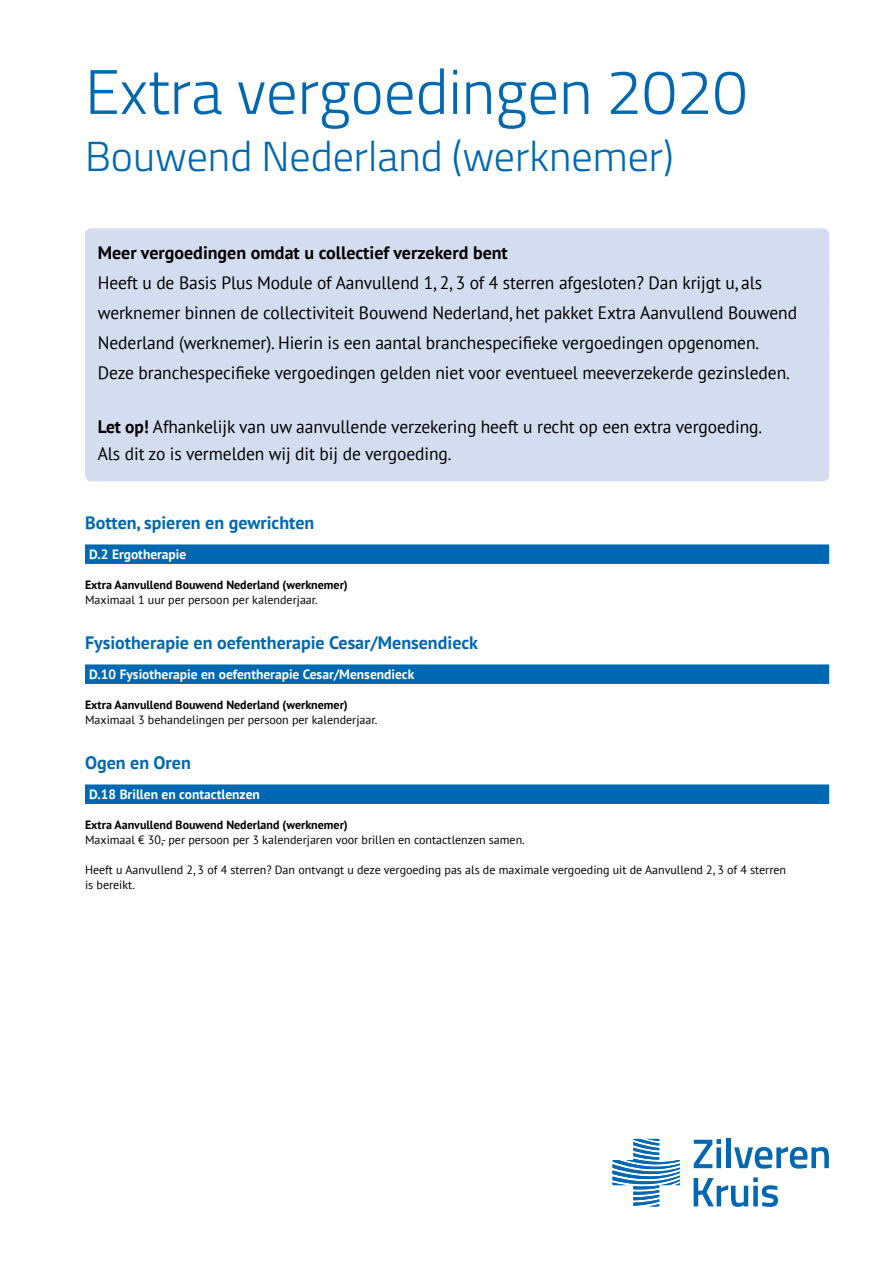
<style>
.page{position:relative;width:893px;height:1263px;background:#fff}
.page>*{position:absolute;margin:0;border:0;box-sizing:border-box;transform-origin:0 0}
.t1{font:300 63px "Titillium Web";color:#0068b0}
.t2{font:300 42px "Titillium Web";color:#0068b0}
.t3{font:18px/30px "PT Sans";letter-spacing:-.005em;color:#000}
.t4{font:700 18px "PT Sans";color:#0068b0}
.t5{font:700 18px "PT Sans";color:#000}
.t6{font:700 13.5px "PT Sans";color:#fff}
.t7{font:12px/15px "PT Sans";color:#000}
.t8{font:700 12px "PT Sans";color:#000}
.s1{font-weight:700}
</style>
<div class="page">
<div style="left:85px;top:228px;width:744px;height:52px;background:#d4ddef;border-radius:6px"></div>
<div style="left:85px;top:258px;width:744px;height:52px;background:#d4ddef;border-radius:6px"></div>
<div style="left:85px;top:288px;width:744px;height:52px;background:#d4ddef;border-radius:6px"></div>
<div style="left:85px;top:318px;width:744px;height:52px;background:#d4ddef;border-radius:6px"></div>
<div style="left:85px;top:348px;width:744px;height:133px;background:#d4ddef;border-radius:6px"></div>
<div style="left:85px;top:544px;width:744px;height:20px;background:#0068b0"></div>
<div style="left:85px;top:664px;width:744px;height:20px;background:#0068b0"></div>
<div style="left:85px;top:784px;width:744px;height:20px;background:#0068b0"></div>
<svg style="left:694px;top:1139px;width:27px;height:29px"></svg>
<div style="left:726px;top:1139px;width:5px;height:29px;background:#0068b0"></div>
<svg style="left:734px;top:1147px;width:95px;height:21px"></svg>
<svg style="left:694px;top:1177px;width:84px;height:29px"></svg>
<svg style="left:612px;top:1139px;width:68px;height:67px"></svg>
<h1 class="t1" style="left:85px;top:46px;width:664px">Extra vergoedingen 2020</h1>
<h2 class="t2" style="left:85px;top:126px;width:590px">Bouwend Nederland (werknemer)</h2>
<p class="t5" style="left:98px;top:240px;width:412px">Meer vergoedingen omdat u collectief verzekerd bent</p>
<p class="t3" style="left:98px;top:267px;width:701px">Heeft u de Basis Plus Module of Aanvullend 1, 2, 3 of 4 sterren afgesloten? Dan krijgt u, als werknemer binnen de collectiviteit Bouwend Nederland, het pakket Extra Aanvullend Bouwend Nederland (werknemer). Hierin is een aantal branchespecifieke vergoedingen opgenomen.<br>Deze branchespecifieke vergoedingen gelden niet voor eventueel meeverzekerde gezinsleden.</p>
<p class="t3" style="left:98px;top:413px;width:666px;line-height:27px"><span class="s1">Let op!</span> Afhankelijk van uw aanvullende verzekering heeft u recht op een extra vergoeding.<br>Als dit zo is vermelden wij dit bij de vergoeding.</p>
<p class="t4" style="left:85px;top:510px;width:231px">Botten, spieren en gewrichten</p>
<p class="t6" style="left:89px;top:545px;width:99px">D.2 Ergotherapie</p>
<p class="t8" style="left:85px;top:577px;width:264px">Extra Aanvullend Bouwend Nederland (werknemer)</p>
<p class="t7" style="left:85px;top:592px;width:234px">Maximaal 1 uur per persoon per kalenderjaar.</p>
<p class="t4" style="left:85px;top:630px;width:394px">Fysiotherapie en oefentherapie Cesar/Mensendieck</p>
<p class="t6" style="left:89px;top:665px;width:327px">D.10 Fysiotherapie en oefentherapie Cesar/Mensendieck</p>
<p class="t8" style="left:85px;top:697px;width:264px">Extra Aanvullend Bouwend Nederland (werknemer)</p>
<p class="t7" style="left:85px;top:712px;width:294px">Maximaal 3 behandelingen per persoon per kalenderjaar.</p>
<p class="t4" style="left:85px;top:750px;width:107px">Ogen en Oren</p>
<p class="t6" style="left:89px;top:785px;width:172px">D.18 Brillen en contactlenzen</p>
<p class="t8" style="left:85px;top:817px;width:264px">Extra Aanvullend Bouwend Nederland (werknemer)</p>
<p class="t7" style="left:85px;top:832px;width:441px">Maximaal € 30,- per persoon per 3 kalenderjaren voor brillen en contactlenzen samen.</p>
<p class="t7" style="left:85px;top:862px;width:703px">Heeft u Aanvullend 2, 3 of 4 sterren? Dan ontvangt u deze vergoeding pas als de maximale vergoeding uit de Aanvullend 2, 3 of 4 sterren is bereikt.</p>
</div>
